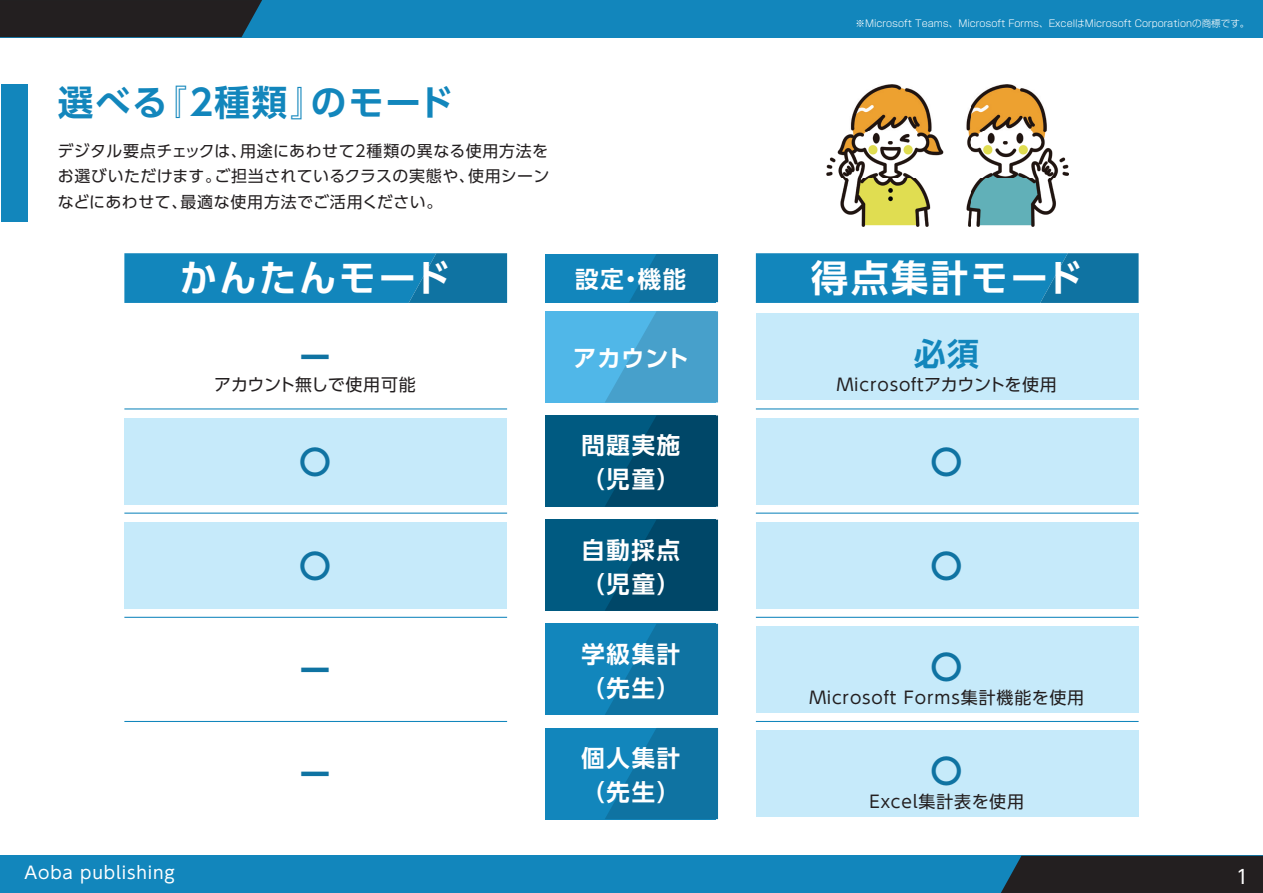
<style>
.page{position:relative;width:1263px;height:893px;background:#fff}
.page>*{position:absolute;margin:0;border:0;box-sizing:border-box;transform-origin:0 0}
.t1{font:700 37.2px "UD Shin Go Pro De";letter-spacing:.07em;color:#fff}
.t2{font:700 35.55px "UD Shin Go Pro De";letter-spacing:.045em;color:#1286bc}
.t3{font:700 31.95px "UD Shin Go Pro De";color:#0f73a2}
.t4{font:700 31.95px "UD Shin Go Pro De";color:#1286bc}
.t5{font:700 23.4px/34px "UD Shin Go Pro De";letter-spacing:.075em;color:#fff}
.t6{font:19.2px "UD Shin Go Pro";color:#fff}
.t7{font:16.95px "UD Shin Go Pro";letter-spacing:.05em;color:#231f20}
.t8{font:16.95px "UD Shin Go Pro";letter-spacing:.05em;color:#fff}
.t9{font:16.95px "UD Shin Go Pro";letter-spacing:-.02em;color:#231f20}
.t10{font:15.9px/25.5px "UD Shin Go Pro";letter-spacing:.025em;color:#231f20;text-align:justify}
.t11{font:300 9.6px "Shin Go Pro";color:#fff}
</style>
<div class="page">
<div style="left:545px;top:311px;width:170px;height:91px;background:#50b7e8"></div>
<svg style="left:605px;top:311px;width:113px;height:91px"></svg>
<div style="left:0;top:0;width:1263px;height:37px;background:#1286bc"></div>
<div style="left:0;top:856px;width:1263px;height:37px;background:#1286bc"></div>
<div style="left:0;top:0;width:262px;height:37px;background:#231f20"></div>
<div style="left:1001px;top:856px;width:262px;height:37px;background:#231f20"></div>
<div style="left:1px;top:85px;width:26px;height:137px;background:#1286bc"></div>
<div style="left:124px;top:418px;width:383px;height:86px;background:#c6eafa"></div>
<div style="left:124px;top:522px;width:383px;height:86px;background:#c6eafa"></div>
<hr style="left:124px;top:513px;width:383px;height:1px;background:#1286bc">
<hr style="left:124px;top:617px;width:383px;height:1px;background:#1286bc">
<hr style="left:124px;top:721px;width:383px;height:1px;background:#1286bc">
<hr style="left:124px;top:408px;width:383px;height:1px;background:#1286bc">
<svg style="left:124px;top:253px;width:383px;height:50px;background:#1382b6"></svg>
<svg style="left:756px;top:253px;width:382px;height:50px;background:#1282b6"></svg>
<div style="left:545px;top:624px;width:170px;height:91px;background:#1286bc"></div>
<svg style="left:605px;top:624px;width:113px;height:91px"></svg>
<div style="left:545px;top:254px;width:170px;height:48px;background:#1286bc"></div>
<svg style="left:629px;top:254px;width:89px;height:48px"></svg>
<div style="left:545px;top:728px;width:170px;height:91px;background:#1286bc"></div>
<svg style="left:605px;top:728px;width:113px;height:91px"></svg>
<div style="left:545px;top:415px;width:170px;height:92px;background:#005a81"></div>
<svg style="left:605px;top:415px;width:113px;height:92px"></svg>
<div style="left:545px;top:520px;width:170px;height:91px;background:#005a81"></div>
<svg style="left:605px;top:520px;width:113px;height:91px"></svg>
<div style="left:756px;top:314px;width:382px;height:86px;background:#c6eafa"></div>
<div style="left:756px;top:418px;width:382px;height:86px;background:#c6eafa"></div>
<div style="left:756px;top:522px;width:382px;height:86px;background:#c6eafa"></div>
<div style="left:756px;top:626px;width:382px;height:87px;background:#c6eafa"></div>
<div style="left:756px;top:730px;width:382px;height:87px;background:#c6eafa"></div>
<hr style="left:756px;top:513px;width:382px;height:1px;background:#1286bc">
<hr style="left:756px;top:617px;width:382px;height:1px;background:#1286bc">
<hr style="left:756px;top:721px;width:382px;height:1px;background:#1286bc">
<hr style="left:756px;top:408px;width:382px;height:1px;background:#1286bc">
<img style="left:826px;top:85px;width:242px;height:141px">
<h2 class="t2" style="left:58px;top:74px;width:397px">選べる『２種類』のモード</h2>
<p class="t10" style="left:58px;top:138px;width:493px">デジタル要点チェックは、用途にあわせて2種類の異なる使用方法をお選びいただけます。ご担当されているクラスの実態や、使用シーンなどにあわせて、最適な使用方法でご活用ください。</p>
<h1 class="t1" style="left:180px;top:248px;width:272px">かんたんモード</h1>
<h3 class="t3" style="left:299px;top:331px;width:33px">ー</h3>
<p class="t9" style="left:214px;top:371px;width:203px">アカウント無しで使用可能</p>
<h3 class="t3" style="left:299px;top:435px;width:33px">〇</h3>
<h3 class="t3" style="left:299px;top:540px;width:33px">〇</h3>
<h3 class="t3" style="left:299px;top:644px;width:33px">ー</h3>
<p class="t8" style="left:25px;top:858px;width:151px">Aoba publishing</p>
<h3 class="t3" style="left:299px;top:748px;width:33px">ー</h3>
<h3 class="t5" style="left:575px;top:262px;width:112px">設定・機能</h3>
<h3 class="t5" style="left:573px;top:341px;width:118px">アカウント</h3>
<h3 class="t5" style="left:581px;top:428px;width:100px">問題実施（児童）</h3>
<h3 class="t5" style="left:581px;top:532px;width:100px">自動採点（児童）</h3>
<h3 class="t5" style="left:581px;top:636px;width:100px">学級集計（先生）</h3>
<h3 class="t5" style="left:581px;top:740px;width:100px">個人集計（先生）</h3>
<p class="t11" style="left:855px;top:16px;width:396px">※Microsoft Teams、Microsoft Forms、ExcelはMicrosoft Corporationの商標です。</p>
<h1 class="t1" style="left:811px;top:248px;width:273px">得点集計モード</h1>
<h3 class="t4" style="left:914px;top:328px;width:67px">必須</h3>
<p class="t7" style="left:837px;top:371px;width:222px">Microsoftアカウントを使用</p>
<h3 class="t3" style="left:930px;top:435px;width:33px">〇</h3>
<h3 class="t3" style="left:930px;top:540px;width:33px">〇</h3>
<h3 class="t3" style="left:930px;top:641px;width:33px">〇</h3>
<p class="t7" style="left:809px;top:683px;width:276px">Microsoft Forms集計機能を使用</p>
<h3 class="t3" style="left:930px;top:745px;width:33px">〇</h3>
<p class="t7" style="left:869px;top:788px;width:156px">Excel集計表を使用</p>
<p class="t6" style="left:1233px;top:861px;width:21px">１</p>
</div>
